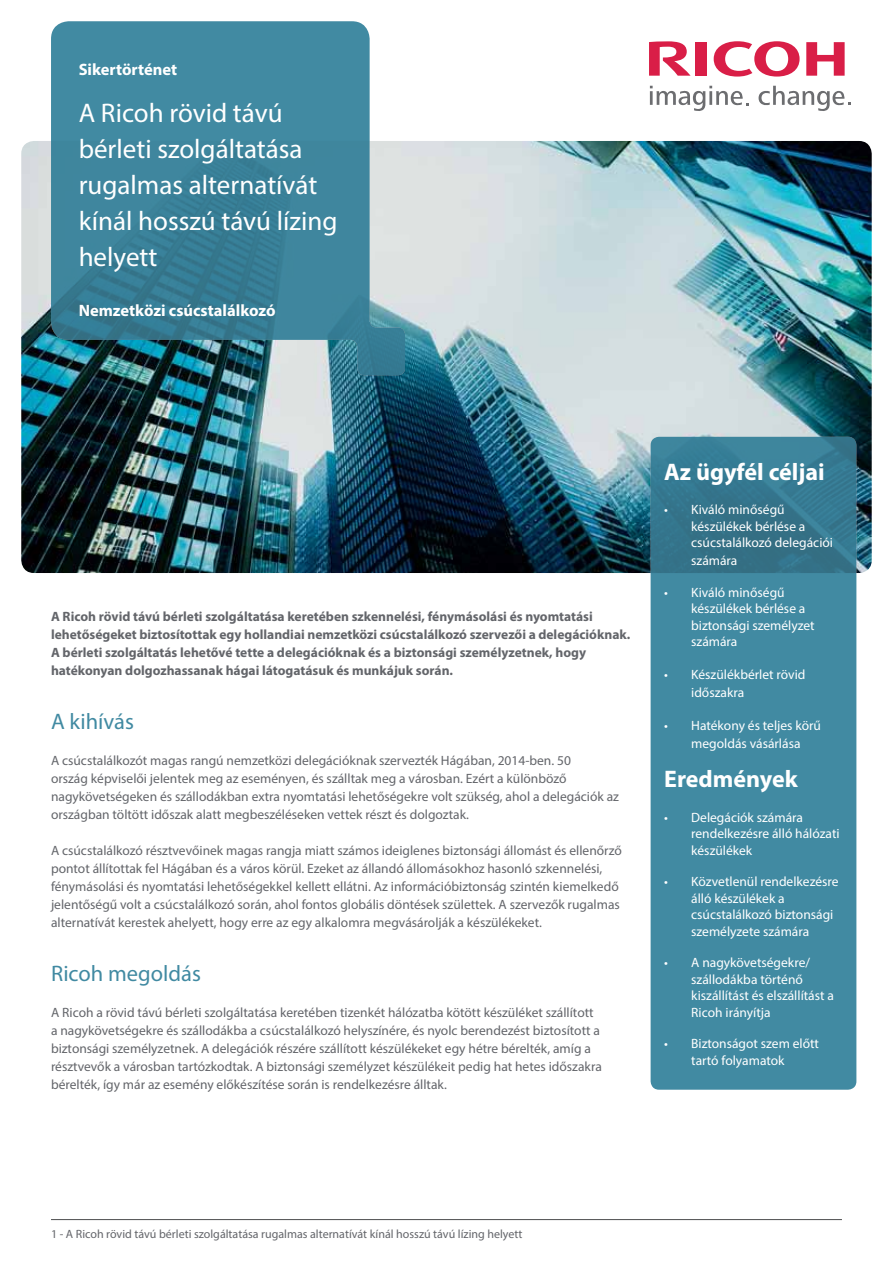
<style>
.page{position:relative;width:893px;height:1263px;background:#fff}
.page>*{position:absolute;margin:0;border:0;box-sizing:border-box;transform-origin:0 0}
.t1{font:27px/36px "Myriad Pro";color:#fff}
.t2{font:700 24px "Myriad Pro";color:#fff}
.t3{font:22.5px "Myriad Pro";color:#418aa2}
.t4{font:700 16.5px "Myriad Pro";color:#fff}
.t5{font:13.5px/18px "Myriad Pro";color:#63656a}
.t6{font:13.5px/16.5px "Myriad Pro";color:#fff}
.t7{font:700 13.5px/18px "Myriad Pro";color:#63656a}
.t8{font:12px "Myriad Pro";color:#63656a}
</style>
<div class="page">
<img style="left:21px;top:141px;width:851px;height:432px">
<svg style="left:51px;top:21px;width:354px;height:354px;background:#4c8ca0"></svg>
<svg style="left:714px;top:41px;width:86px;height:36px"></svg>
<svg style="left:806px;top:42px;width:39px;height:34px"></svg>
<div style="left:696px;top:42px;width:11px;height:34px;background:#d91e47"></div>
<svg style="left:649px;top:41px;width:42px;height:35px"></svg>
<svg style="left:650px;top:86px;width:99px;height:25px"></svg>
<svg style="left:759px;top:86px;width:92px;height:25px"></svg>
<hr style="left:51px;top:1219px;width:791px;height:1px;background:#4b4c4d">
<svg style="left:651px;top:437px;width:205px;height:653px;background:#3e869e"></svg>
<p class="t4" style="left:79px;top:59px;width:100px">Sikertörténet</p>
<h1 class="t1" style="left:79px;top:95px;width:260px">A Ricoh rövid távú bérleti szolgáltatása rugalmas alternatívát kínál hosszú távú lízing helyett</h1>
<p class="t4" style="left:79px;top:299px;width:198px">Nemzetközi csúcstalálkozó</p>
<p class="t7" style="left:51px;top:607px;width:581px">A Ricoh rövid távú bérleti szolgáltatása keretében szkennelési, fénymásolási és nyomtatási lehetőségeket biztosítottak egy hollandiai nemzetközi csúcstalálkozó szervezői a delegációknak.<br>A bérleti szolgáltatás lehetővé tette a delegációknak és a biztonsági személyzetnek, hogy hatékonyan dolgozhassanak hágai látogatásuk és munkájuk során.</p>
<h3 class="t3" style="left:51px;top:708px;width:84px">A kihívás</h3>
<p class="t5" style="left:51px;top:752px;width:569px">A csúcstalálkozót magas rangú nemzetközi delegációknak szervezték Hágában, 2014-ben. 50<br>ország képviselői jelentek meg az eseményen, és szálltak meg a városban. Ezért a különböző nagykövetségeken és szállodákban extra nyomtatási lehetőségekre volt szükség, ahol a delegációk az országban töltött időszak alatt megbeszéléseken vettek részt és dolgoztak.</p>
<p class="t5" style="left:51px;top:842px;width:572px">A csúcstalálkozó résztvevőinek magas rangja miatt számos ideiglenes biztonsági állomást és ellenőrző pontot állítottak fel Hágában és a város körül. Ezeket az állandó állomásokhoz hasonló szkennelési, fénymásolási és nyomtatási lehetőségekkel kellett ellátni. Az információbiztonság szintén kiemelkedő jelentőségű volt a csúcstalálkozó során, ahol fontos globális döntések születtek. A szervezők rugalmas alternatívát kerestek ahelyett, hogy erre az egy alkalomra megvásárolják a készülékeket.</p>
<h3 class="t3" style="left:51px;top:960px;width:151px">Ricoh megoldás</h3>
<p class="t5" style="left:51px;top:1004px;width:552px">A Ricoh a rövid távú bérleti szolgáltatása keretében tizenkét hálózatba kötött készüléket szállított a nagykövetségekre és szállodákba a csúcstalálkozó helyszínére, és nyolc berendezést biztosított a biztonsági személyzetnek. A delegációk részére szállított készülékeket egy hétre bérelték, amíg a résztvevők a városban tartózkodtak. A biztonsági személyzet készülékeit pedig hat hetes időszakra bérelték, így már az esemény előkészítése során is rendelkezésre álltak.</p>
<h2 class="t2" style="left:664px;top:456px;width:162px">Az ügyfél céljai</h2>
<p class="t6" style="left:691px;top:501px;width:143px;text-indent:-27px">• Kiváló minőségű készülékek bérlése a csúcstalálkozó delegációi</p>
<p class="t6" style="left:691px;top:552px;width:48px">számára</p>
<p class="t6" style="left:691px;top:584px;width:125px;text-indent:-27px">• Kiváló minőségű készülékek bérlése a biztonsági személyzet számára</p>
<p class="t6" style="left:691px;top:665px;width:116px;line-height:18px;text-indent:-27px">• Készülékbérlet rövid időszakra</p>
<p class="t6" style="left:664px;top:716px;width:158px;line-height:18px;text-align:center">• Hatékony és teljes körű megoldás vásárlása</p>
<h2 class="t2" style="left:664px;top:763px;width:135px">Eredmények</h2>
<p class="t6" style="left:691px;top:809px;width:150px;text-indent:-27px">• Delegációk számára rendelkezésre álló hálózati készülékek</p>
<p class="t6" style="left:691px;top:873px;width:149px;text-indent:-27px">• Közvetlenül rendelkezésre álló készülékek a csúcstalálkozó biztonsági személyzete számára</p>
<p class="t6" style="left:691px;top:954px;width:144px;text-indent:-27px">• A nagykövetségekre/ szállodákba történő kiszállítást és elszállítást a<br>Ricoh irányítja</p>
<p class="t6" style="left:664px;top:1035px;width:156px;text-align:center">• Biztonságot szem előtt tartó folyamatok</p>
<p class="t8" style="left:51px;top:1227px;width:473px">1 - A Ricoh rövid távú bérleti szolgáltatása rugalmas alternatívát kínál hosszú távú lízing helyett</p>
</div>
